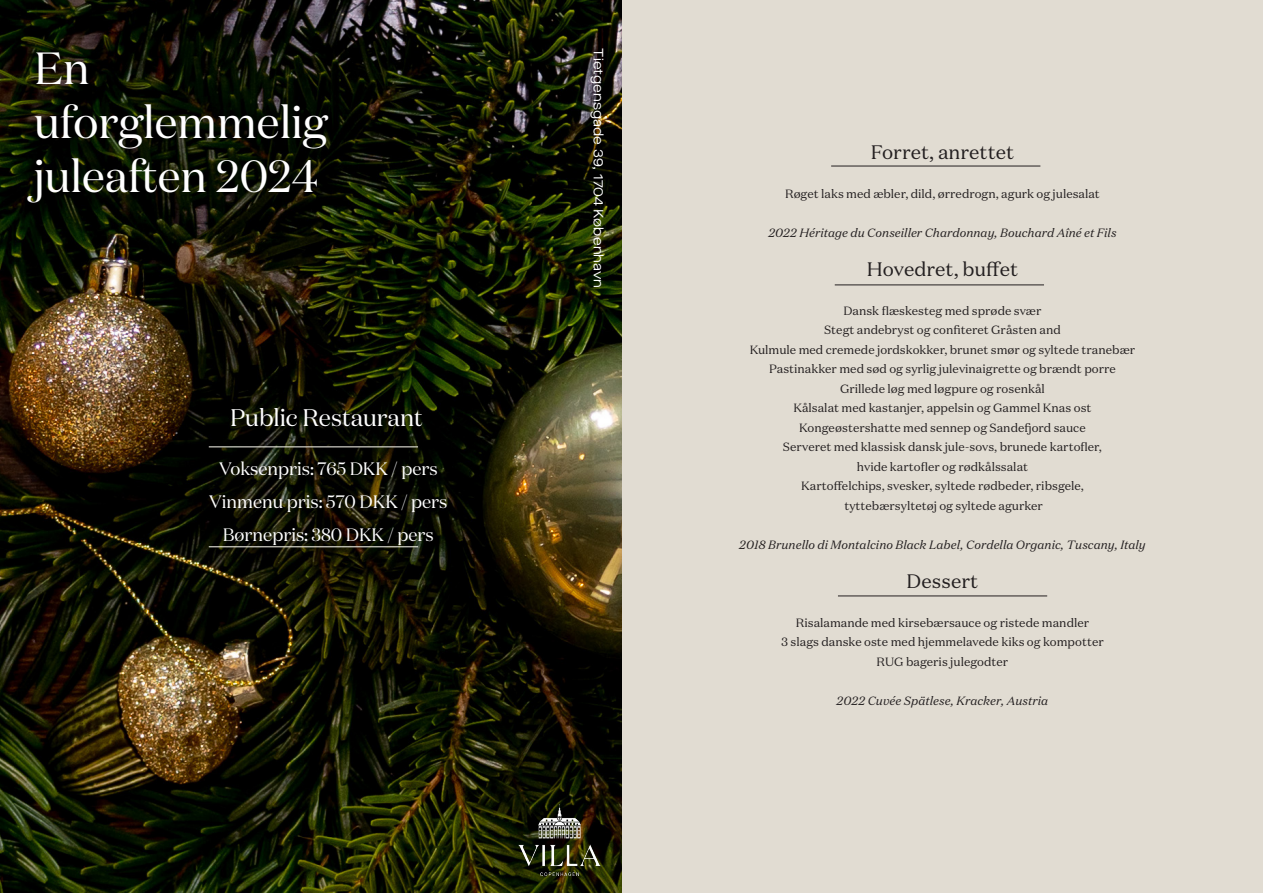
<style>
.page{position:relative;width:1263px;height:893px;background:#fff}
.page>*{position:absolute;margin:0;border:0;box-sizing:border-box;transform-origin:0 0}
.t1{font:45px/54px "Domaine Display";color:#fff}
.t2{font:24px "Domaine Display";color:#fff}
.t3{font:19.5px "Domaine Text";color:#231f20}
.t4{font:18px/32.8px "Domaine Display";color:#fff;text-align:center}
.t5{font:13.5px "Maison Neue Extended";letter-spacing:.01em;color:#fff}
.t6{font:12px "Domaine Text";color:#231f20}
.t7{font:italic 12px "Domaine Text";color:#231f20}
</style>
<div class="page">
<div style="left:621px;top:0;width:642px;height:893px;background:#e1dcd2"></div>
<img style="left:1px;top:0;width:620px;height:893px">
<img style="left:519px;top:804px;width:82px;height:72px">
<hr style="left:209px;top:446px;width:209px;height:1px;background:#fffef4">
<hr style="left:209px;top:546px;width:209px;height:1px;background:#fffef4">
<hr style="left:831px;top:166px;width:209px;height:1px;background:#231f20">
<hr style="left:835px;top:285px;width:209px;height:1px;background:#231f20">
<hr style="left:838px;top:596px;width:209px;height:1px;background:#231f20">
<p class="t1" style="left:34px;top:40px;width:57px">En</p>
<p class="t1" style="left:34px;top:94px;width:295px">uforglemmelig juleaften 2024</p>
<p class="t2" style="left:230px;top:402px;width:194px">Public Restaurant</p>
<p class="t4" style="left:209px;top:453px;width:240px">Voksenpris: 765 DKK / pers<br>Vinmenu pris: 570 DKK / pers<br>Børnepris: 380 DKK / pers</p>
<p class="t5" style="left:607px;top:48px;width:241px;rotate:90deg">Tietgensgade 39, 1704 København</p>
<p class="t3" style="left:871px;top:139px;width:145px">Forret, anrettet</p>
<p class="t6" style="left:785px;top:186px;width:316px">Røget laks med æbler, dild, ørredrogn, agurk og julesalat</p>
<p class="t7" style="left:768px;top:225px;width:350px">2022 Héritage du Conseiller Chardonnay, Bouchard Aîné et Fils</p>
<p class="t3" style="left:867px;top:256px;width:153px">Hovedret, buffet</p>
<p class="t6" style="left:843px;top:303px;width:199px">Dansk flæskesteg med sprøde svær</p>
<p class="t6" style="left:824px;top:322px;width:238px">Stegt andebryst og confiteret Gråsten and</p>
<p class="t6" style="left:750px;top:342px;width:387px">Kulmule med cremede jordskokker, brunet smør og syltede tranebær</p>
<p class="t6" style="left:769px;top:361px;width:348px">Pastinakker med sød og syrlig julevinaigrette og brændt porre</p>
<p class="t6" style="left:840px;top:381px;width:206px">Grillede løg med løgpure og rosenkål</p>
<p class="t6" style="left:793px;top:400px;width:300px">Kålsalat med kastanjer, appelsin og Gammel Knas ost</p>
<p class="t6" style="left:799px;top:420px;width:288px">Kongeøstershatte med sennep og Sandefjord sauce</p>
<p class="t6" style="left:783px;top:439px;width:321px">Serveret med klassisk dansk jule-sovs, brunede kartofler,</p>
<p class="t6" style="left:857px;top:459px;width:173px">hvide kartofler og rødkålssalat</p>
<p class="t6" style="left:801px;top:478px;width:284px">Kartoffelchips, svesker, syltede rødbeder, ribsgele,</p>
<p class="t6" style="left:844px;top:498px;width:200px">tyttebærsyltetøj og syltede agurker</p>
<p class="t7" style="left:739px;top:537px;width:408px">2018 Brunello di Montalcino Black Label, Cordella Organic, Tuscany, Italy</p>
<p class="t3" style="left:906px;top:568px;width:73px">Dessert</p>
<p class="t6" style="left:796px;top:615px;width:295px">Risalamande med kirsebærsauce og ristede mandler</p>
<p class="t6" style="left:781px;top:634px;width:324px">3 slags danske oste med hjemmelavede kiks og kompotter</p>
<p class="t6" style="left:876px;top:654px;width:133px">RUG bageris julegodter</p>
<p class="t7" style="left:836px;top:693px;width:213px">2022 Cuvée Spätlese, Kracker, Austria</p>
</div>
